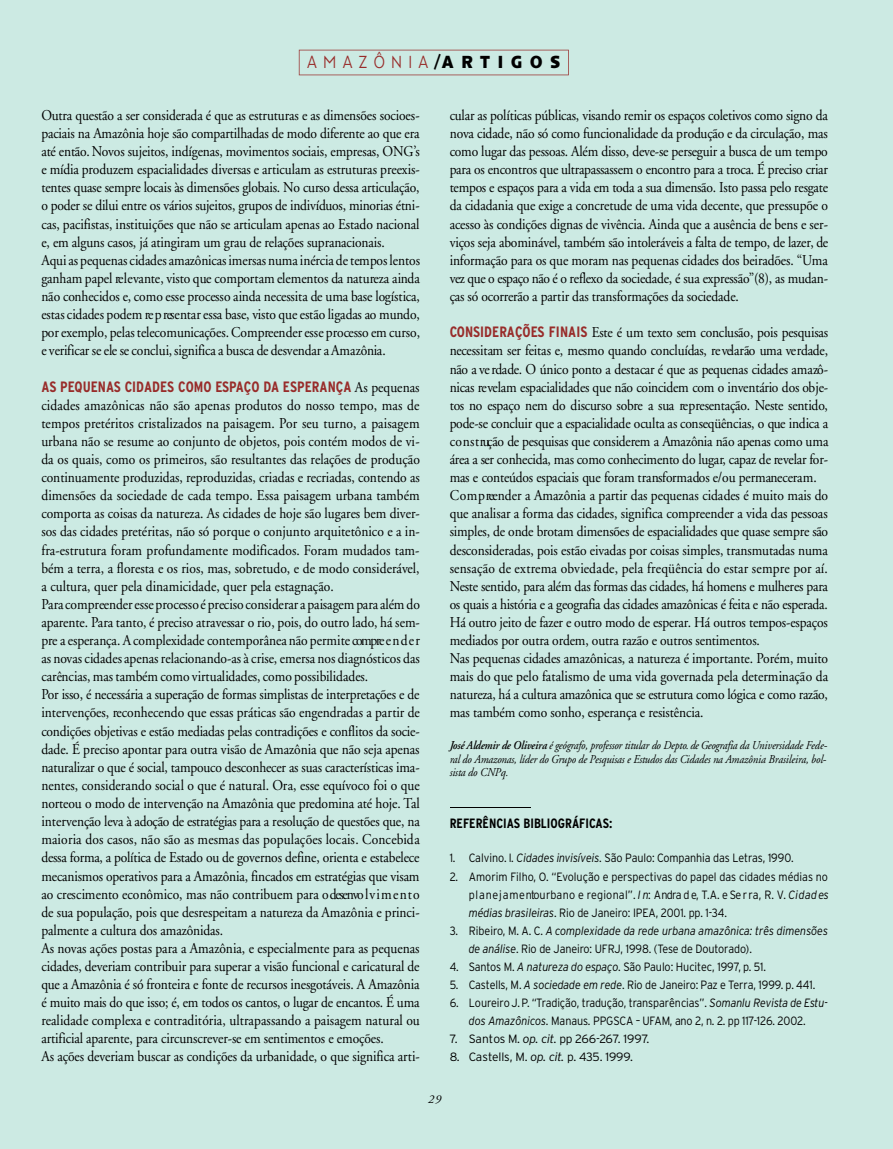
<style>
.page{position:relative;width:893px;height:1149px;background:#fff}
.page>*{position:absolute;margin:0;border:0;box-sizing:border-box;transform-origin:0 0}
.t1{font:300 18px "Anisette Petite";color:#982c2a;scale:.85 1}
.t2{font:15px/18.1px "Adobe Garamond";letter-spacing:-.005em;color:#000;scale:.9 1}
.t3{font:700 condensed 15px "Interstate";color:#982c2a}
.t4{font:700 condensed 13.5px "Interstate";color:#000}
.t5{font:300 12px/18px "Interstate";letter-spacing:-.01em;color:#000;text-align:justify;scale:.9 1}
.t6{font:italic 12px/13.5px "Adobe Garamond";letter-spacing:-.01em;color:#000;text-align:justify;scale:.9 1}
.t7{font:300 12px "Interstate";letter-spacing:-.01em;color:#000}
.t8{font:italic 12px "Adobe Garamond";letter-spacing:-.01em;color:#000}
.s1{font-weight:700;color:#000}
.s2{font-family:"Interstate";font-weight:700;font-stretch:condensed;color:#982c2a}
.s3{font-weight:600}
.s4{font-style:italic}
.s5{font-family:"Adobe Garamond";font-weight:400;font-stretch:normal;color:#000}
</style>
<div class="page">
<div style="left:0;top:0;width:893px;height:1148px;background:#cceae3"></div>
<svg style="left:299px;top:50px;width:270px;height:25px"></svg>
<hr style="left:450px;top:807px;width:80px;height:1px;background:#000">
<p class="t1" style="left:307px;top:56px;width:299px">A M A Z Ô N I A<span class="s1">/A R T I G O S</span></p>
<p class="t2" style="left:450px;top:107px;width:422px;text-align:justify">cular as políticas públicas, visando remir os espaços coletivos como signo da nova cidade, não só como funcionalidade da produção e da circulação, mas como lugar das pessoas. Além disso, deve-se perseguir a busca de um tempo para os encontros que ultrapassassem o encontro para a troca. É preciso criar tempos e espaços para a vida em toda a sua dimensão. Isto passa pelo resgate da cidadania que exige a concretude de uma vida decente, que pressupõe o acesso às condições dignas de vivência. Ainda que a ausência de bens e ser&shy;viços seja abominável, também são intoleráveis a falta de tempo, de lazer, de informação para os que moram nas pequenas cidades dos beiradões. “Uma vez que o espaço não é o reflexo da sociedade, é sua expressão”(8), as mudan&shy;ças só ocorrerão a partir das transformações da sociedade.</p>
<p class="t2" style="left:450px;top:325px;width:422px"><span class="s2">CONSIDERAÇÕES FINAIS</span> Este é um texto sem conclusão, pois pesquisas necessitam ser feitas e, mesmo quando concluídas, re velarão uma ve rd a d e , não a ve rdade. O único ponto a destacar é que as pequenas cidades amazô&shy;nicas re velam espacialidades que não coincidem com o inventário dos obje&shy;tos no espaço nem do discurso sobre a sua re p re se n ta ç ã o. Neste sentido, pode-se concluir que a espacialidade oculta as conseqüências, o que indica a c o n s t rução de pesquisas que considerem a Amazônia não apenas como uma á rea a ser conhecida, mas como conhecimento do lugar, capaz de re velar for&shy;mas e conteúdos espaciais que foram transformados e/ou permaneceram.<br>C o m p reender a Amazônia a partir das pequenas cidades é muito mais do que analisar a forma das cidades, significa compreender a vida das pessoas simples, de onde brotam dimensões de espacialidades que quase sempre são desconsideradas, pois estão eivadas por coisas simples, transmutadas numa sensação de extrema obviedade, pela freqüência do estar sempre por aí.<br>Neste sentido, para além das formas das cidades, há homens e mulheres para os quais a história e a geografia das cidades amazônicas é feita e não esperada.<br>Há outro jeito de fazer e outro modo de esperar. Há outros tempos-espaços mediados por outra ordem, outra razão e outros sentimentos.<br>Nas pequenas cidades amazônicas, a natureza é importante. Porém, muito mais do que pelo fatalismo de uma vida governada pela determinação da natureza, há a cultura amazônica que se estrutura como lógica e como razão, mas também como sonho, esperança e resistência.</p>
<p class="t6" style="left:450px;top:739px;width:421px"><span class="s3">José Aldemir de Oliveira</span> é geógrafo, professor titular do Depto. de Geografia da Universidade Fede&shy;ral do Amazonas, líder do Grupo de Pesquisas e Estudos das Cidades na Amazônia Brasileira, bol&shy;sista do CNPq.</p>
<p class="t4" style="left:450px;top:816px;width:164px">REFERÊNCIAS BIBLIOGRÁFICAS:</p>
<p class="t5" style="left:450px;top:849px;width:384px">1. Calvino. I. <span class="s4">Cidades invisíveis</span>. São Paulo: Companhia das Letras, 1990.</p>
<p class="t5" style="left:469px;top:867px;width:401px;text-indent:-19px">2. Amorim Filho, O. “Evolução e perspectivas do papel das cidades médias no p l a n e j a m e nto urbano e regional”. <span class="s4">I n</span>: Andra d e, T.A. e Se r ra, R. V. <span class="s4">C id ad es médias brasileiras</span>. Rio de Janeiro: IPEA, 2001. pp. 1-34.</p>
<p class="t5" style="left:469px;top:921px;width:401px;text-indent:-19px">3. Ribeiro, M. A. C. <span class="s4">A complexidade da rede urbana amazônica: três dimensões de análise</span>. Rio de Janeiro: UFRJ, 1998. (Tese de Doutorado).</p>
<p class="t5" style="left:450px;top:958px;width:353px">4. Santos M. <span class="s4">A natureza do espaço</span>. São Paulo: Hucitec, 1997, p. 51.</p>
<p class="t5" style="left:450px;top:976px;width:408px">5. Castells, M. <span class="s4">A sociedade em rede</span>. Rio de Janeiro: Paz e Terra, 1999. p. 441.</p>
<p class="t5" style="left:450px;top:993px;width:422px;text-align:center">6. Loureiro J. P. “Tradição, tradução, transparências”. <span class="s4">Somanlu Revista de Estu&shy;dos Amazônicos</span>. Manaus. PPGSCA – UFAM, ano 2, n. 2. pp 117-126. 2002.</p>
<p class="t7" style="left:450px;top:1033px;width:201px">7. Santos M. <span class="s4">op. cit.</span> pp 266-267. 1997.</p>
<p class="t7" style="left:450px;top:1051px;width:185px">8. Castells, M. <span class="s4">op. cit.</span> p. 435. 1999.</p>
<p class="t2" style="left:41px;top:107px;width:422px">Outra questão a ser considerada é que as estruturas e as dimensões socioes&shy;paciais na Amazônia hoje são compartilhadas de modo diferente ao que era até então. Novos sujeitos, indígenas, movimentos sociais, empresas, ONG’s e mídia produzem espacialidades diversas e articulam as estruturas preexis&shy;tentes quase sempre locais às dimensões globais. No curso dessa articulação, o poder se dilui entre os vários sujeitos, grupos de indivíduos, minorias étni&shy;cas, pacifistas, instituições que não se articulam apenas ao Estado nacional e, em alguns casos, já atingiram um grau de relações supranacionais.<br>Aqui as pequenas cidades amazônicas imersas numa inércia de tempos lentos ganham papel re le vante, visto que comportam elementos da natureza ainda não conhecidos e, como esse processo ainda necessita de uma base logística, estas cidades podem re p resentar essa base, visto que estão ligadas ao mundo, por exemplo, pelas telecomunicações. Compreender esse processo em curso, e verificar se ele se conclui, significa a busca de desvendar a Amazônia.</p>
<p class="t3" style="left:41px;top:379px;width:380px">AS PEQUENAS CIDADES COMO ESPAÇO DA ESPERANÇA <span class="s5">As pequenas</span></p>
<p class="t2" style="left:41px;top:397px;width:422px">cidades amazônicas não são apenas produtos do nosso tempo, mas de tempos pretéritos cristalizados na paisagem. Por seu turno, a paisagem urbana não se resume ao conjunto de objetos, pois contém modos de vi&shy;da os quais, como os primeiros, são resultantes das relações de produção continuamente produzidas, reproduzidas, criadas e recriadas, contendo as dimensões da sociedade de cada tempo. Essa paisagem urbana também comporta as coisas da natureza. As cidades de hoje são lugares bem diver&shy;sos das cidades pretéritas, não só porque o conjunto arquitetônico e a in&shy;fra-estrutura foram profundamente modificados. Foram mudados tam&shy;bém a terra, a floresta e os rios, mas, sobretudo, e de modo considerável, a cultura, quer pela dinamicidade, quer pela estagnação.<br>Para compreender esse processo é preciso considerar a paisagem para alémdo a p a rente. Para tanto, é preciso atravessar o rio, pois, do outro lado, há sem&shy;p re a esperança. A complexidade contemporâneanão permite compre e n d e r as novas cidades apenas relacionando-as à crise, emersa nos diagnósticos das carências, mas também como virtualidades, como possibilidades.<br>Por isso, é necessária a superação de formas simplistas de interpretações e de intervenções, reconhecendo que essas práticas são engendradas a partir de condições objetivas e estão mediadas pelas contradições e conflitos da socie&shy;dade. É preciso apontar para outra visão de Amazônia que não seja apenas naturalizar o que é social, tampouco desconhecer as suas características ima&shy;nentes, considerando social o que é natural. Ora, esse equívoco foi o que norteou o modo de intervenção na Amazônia que predomina até hoje. Tal intervenção leva à adoção de estratégias para a resolução de questões que, na maioria dos casos, não são as mesmas das populações locais. Concebida dessa forma, a política de Estado ou de governos define, orienta e estabelece mecanismos operativos para a Amazônia, fincados em estratégias que visam ao crescimento econômico, mas não contribuem para o desenvo l v i m e n t o de sua população, pois que desrespeitam a natureza da Amazônia e princi&shy;palmente a cultura dos amazônidas.<br>As novas ações postas para a Amazônia, e especialmente para as pequenas cidades, deveriam contribuir para superar a visão funcional e caricatural de que a Amazônia é só fronteira e fonte de recursos inesgotáveis. A Amazônia é muito mais do que isso; é, em todos os cantos, o lugar de encantos. É uma realidade complexa e contraditória, ultrapassando a paisagem natural ou artificial aparente, para circunscrever-se em sentimentos e emoções.<br>As ações deveriam buscar as condições da urbanidade, o que significa arti-</p>
<p class="t8" style="left:428px;top:1094px;width:15px">2 9</p>
</div>
